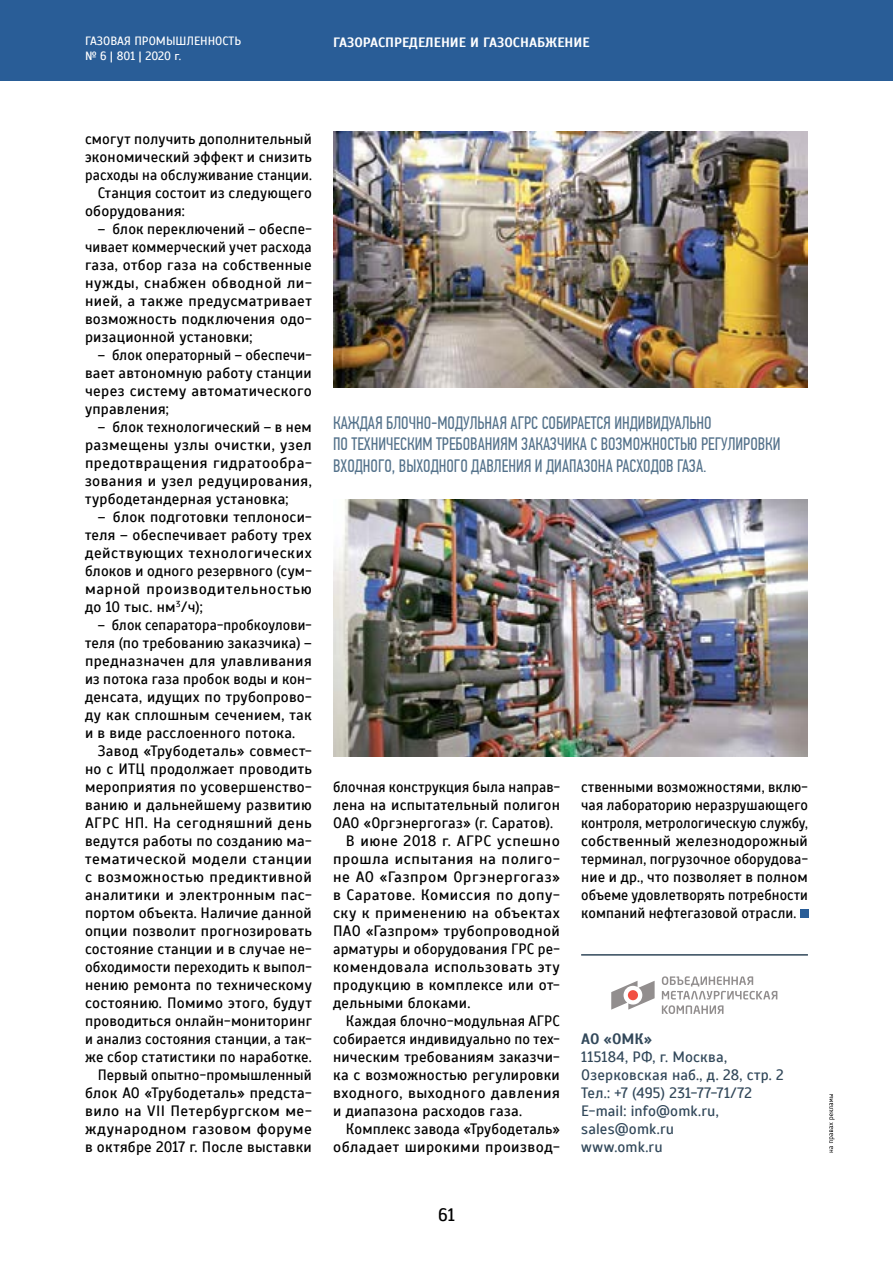
<style>
.page{position:relative;width:893px;height:1263px;background:#fff}
.page>*{position:absolute;margin:0;border:0;box-sizing:border-box;transform-origin:0 0}
.t1{font:18px/21.6px "PF Din Text Comp Pro";color:#54728b}
.t2{font:18px "Scada";color:#000}
.t3{font:15px/18px "Scada";letter-spacing:.015em;color:#000;text-align:justify}
.t4{font:15px/18px "Scada";letter-spacing:.015em;color:#000;text-align:justify;scale:.95 1}
.t5{font:15px/18px "Scada";letter-spacing:.015em;color:#000;text-align:justify;scale:.94 1}
.t6{font:15px/18px "Scada";letter-spacing:.015em;color:#32485a}
.t7{font:15px "Scada";letter-spacing:.035em;color:#000}
.t8{font:15px "Scada";letter-spacing:.015em;color:#000;scale:.96 1}
.t9{font:700 15px "Scada";color:#32485a}
.t10{font:700 13.5px "Scada";color:#fff}
.t11{font:12px/14.4px "Scada";color:#fff}
</style>
<div class="page">
<div style="left:0;top:0;width:893px;height:81px;background:#295d97"></div>
<div style="left:800px;top:909px;width:8px;height:9px;background:#295d97"></div>
<hr style="left:581px;top:954px;width:227px;height:2px;background:#32485a">
<svg style="left:829px;top:1094px;width:6px;height:58px"></svg>
<svg style="left:611px;top:981px;width:44px;height:29px"></svg>
<div style="left:628px;top:990px;width:10px;height:10px;background:#f24f42;border-radius:50%"></div>
<svg style="left:662px;top:976px;width:115px;height:23px"></svg>
<svg style="left:662px;top:1005px;width:61px;height:9px"></svg>
<img style="left:333px;top:131px;width:475px;height:257px">
<img style="left:333px;top:499px;width:475px;height:257px">
<p class="t11" style="left:85px;top:34px;width:158px">ГАЗОВАЯ ПРОМЫШЛЕННОСТЬ № 6 | 801 | 2020 г.</p>
<p class="t10" style="left:333px;top:34px;width:258px">ГАЗОРАСПРЕДЕЛЕНИЕ И ГАЗОСНАБЖЕНИЕ</p>
<p class="t3" style="left:85px;top:130px;width:228px">смогут получить дополнительный</p>
<p class="t3" style="left:85px;top:148px;width:228px">экономический эффект и снизить</p>
<p class="t5" style="left:85px;top:166px;width:243px">расходы на обслуживание станции.</p>
<p class="t3" style="left:98px;top:184px;width:216px">Станция состоит из следующего</p>
<p class="t3" style="left:85px;top:202px;width:101px">оборудования:</p>
<p class="t3" style="left:85px;top:220px;width:228px;text-indent:13px">– блок переключений – обеспе&shy;чивает коммерческий учет расхода газа, отбор газа на собственные нужды, снабжен обводной ли&shy;нией, а также предусматривает возможность подключения одо&shy;ризационной установки;</p>
<p class="t4" style="left:85px;top:346px;width:240px;text-indent:13px">– блок операторный – обеспечи&shy;вает автономную работу станции через систему автоматического управления;</p>
<p class="t3" style="left:85px;top:418px;width:228px;text-indent:13px">– блок технологический – в нем размещены узлы очистки, узел предотвращения гидратообра&shy;зования и узел редуцирования, турбодетандерная установка;</p>
<p class="t3" style="left:85px;top:508px;width:228px;text-indent:13px">– блок подготовки теплоноси&shy;теля – обеспечивает работу трех действующих технологических блоков и одного резервного (сум&shy;марной производительностью до 10 тыс. нм<sup>3</sup>/ч);</p>
<p class="t5" style="left:85px;top:616px;width:243px;text-indent:13px">– блок сепаратора-пробкоулови&shy;теля (по требованию заказчика) – предназначен для улавливания из потока газа пробок воды и кон&shy;денсата, идущих по трубопрово&shy;ду как сплошным сечением, так и в виде расслоенного потока.</p>
<p class="t3" style="left:85px;top:742px;width:228px;text-align:right">Завод «Трубодеталь» совмест&shy;но с ИТЦ продолжает проводить мероприятия по усовершенство&shy;ванию и дальнейшему развитию<br>АГРС НП. На сегодняшний день ведутся работы по созданию ма&shy;тематической модели станции с возможностью предиктивной аналитики и электронным пас&shy;портом объекта. Наличие данной опции позволит прогнозировать состояние станции и в случае не&shy;обходимости переходить к выпол&shy;нению ремонта по техническому состоянию. Помимо этого, будут проводиться онлайн-мониторинг и анализ состояния станции, а так&shy;же сбор статистики по наработке.<br>Первый опытно-промышленный блок АО «Трубодеталь» предста&shy;вило на VII Петербургском ме&shy;ждународном газовом форуме в октябре 2017 г. После выставки</p>
<p class="t1" style="left:333px;top:412px;width:449px">КАЖДАЯ БЛОЧНО-МОДУЛЬНАЯ АГРС СОБИРАЕТСЯ ИНДИВИДУАЛЬНО<br>ПО ТЕХНИЧЕСКИМ ТРЕБОВАНИЯМ ЗАКАЗЧИКА С ВОЗМОЖНОСТЬЮ РЕГУЛИРОВКИ<br>ВХОДНОГО, ВЫХОДНОГО ДАВЛЕНИЯ И ДИАПАЗОНА РАСХОДОВ ГАЗА.</p>
<p class="t5" style="left:333px;top:778px;width:243px">блочная конструкция была направ-</p>
<p class="t3" style="left:333px;top:796px;width:228px">лена на испытательный полигон</p>
<p class="t3" style="left:333px;top:814px;width:222px">ОАО «Оргэнергогаз» (г. Саратов).</p>
<p class="t7" style="left:346px;top:832px;width:216px">В июне 2018 г. АГРС успешно</p>
<p class="t7" style="left:333px;top:850px;width:228px">прошла испытания на полиго-</p>
<p class="t7" style="left:333px;top:868px;width:228px">не АО «Газпром Оргэнергогаз»</p>
<p class="t3" style="left:333px;top:886px;width:228px">в Саратове. Комиссия по допу-</p>
<p class="t3" style="left:333px;top:904px;width:228px">ску к применению на объектах</p>
<p class="t3" style="left:333px;top:922px;width:228px">ПАО «Газпром» трубопроводной</p>
<p class="t3" style="left:333px;top:940px;width:228px">арматуры и оборудования ГРС ре-</p>
<p class="t3" style="left:333px;top:958px;width:228px">комендовала использовать эту</p>
<p class="t3" style="left:333px;top:976px;width:228px">продукцию в комплексе или от-</p>
<p class="t3" style="left:333px;top:994px;width:139px">дельными блоками.</p>
<p class="t8" style="left:346px;top:1012px;width:224px">Каждая блочно-модульная АГРС</p>
<p class="t8" style="left:333px;top:1030px;width:238px">собирается индивидуально по тех-</p>
<p class="t3" style="left:333px;top:1048px;width:228px">ническим требованиям заказчи-</p>
<p class="t3" style="left:333px;top:1066px;width:228px">ка с возможностью регулировки</p>
<p class="t3" style="left:333px;top:1084px;width:228px">входного, выходного давления</p>
<p class="t3" style="left:333px;top:1102px;width:190px">и диапазона расходов газа.</p>
<p class="t3" style="left:346px;top:1120px;width:216px">Комплекс завода «Трубодеталь»</p>
<p class="t3" style="left:333px;top:1138px;width:228px">обладает широкими производ-</p>
<p class="t2" style="left:438px;top:1204px;width:18px">61</p>
<p class="t4" style="left:581px;top:778px;width:240px">ственными возможностями, вклю&shy;чая лабораторию неразрушающего контроля, метрологическую службу, собственный железнодорожный терминал, погрузочное оборудова&shy;ние и др., что позволяет в полном объеме удовлетворять потребности компаний нефтегазовой отрасли.</p>
<p class="t9" style="left:581px;top:1030px;width:72px">АО «ОМК»</p>
<p class="t6" style="left:581px;top:1048px;width:204px">115184, РФ, г. Москва,<br>Озерковская наб., д. 28, стр. 2<br>Тел.: +7 (495) 231‑77‑71/72<br>E-mail: info@omk.ru, sales@omk.ru<br>www.omk.ru</p>
</div>
